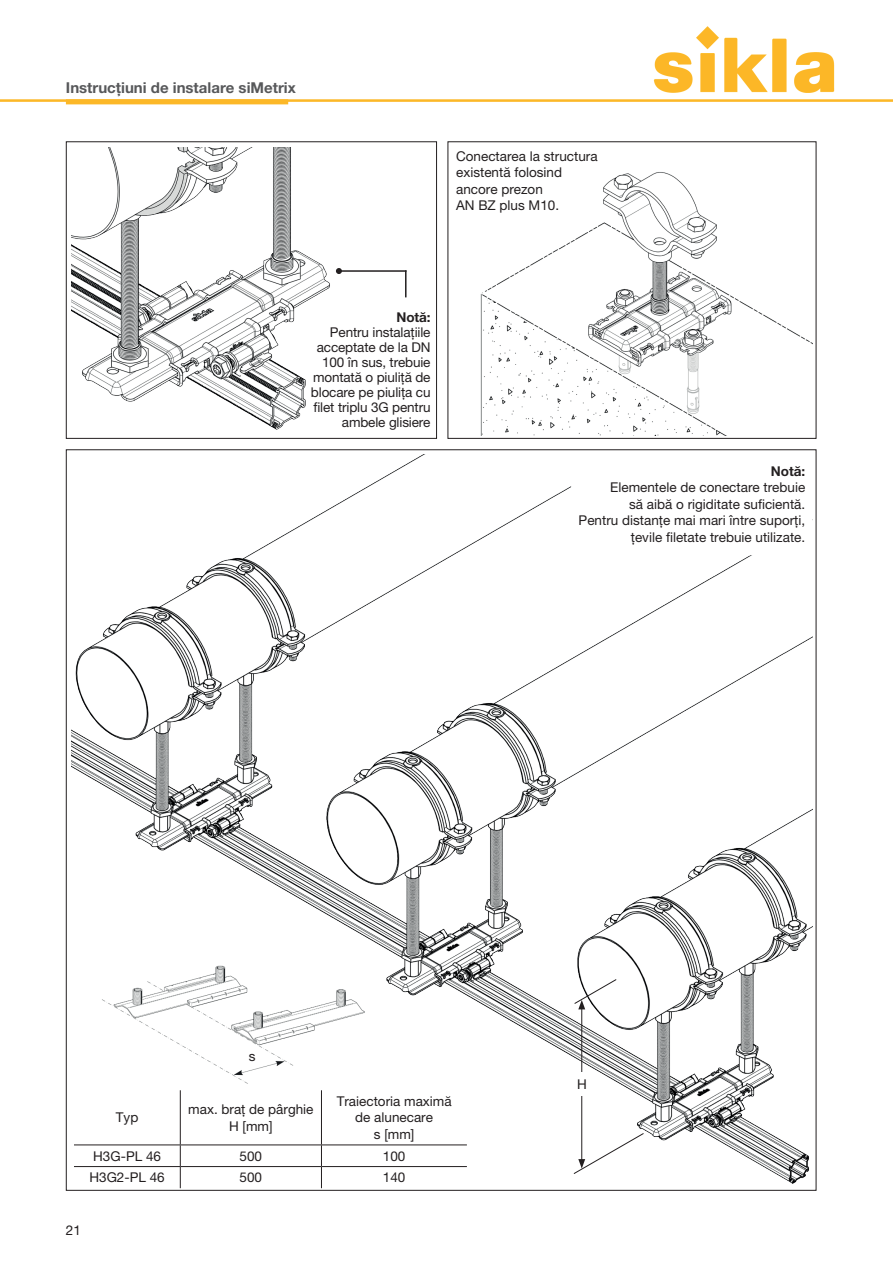
<style>
.page{position:relative;width:893px;height:1263px;background:#fff}
.page>*{position:absolute;margin:0;border:0;box-sizing:border-box;transform-origin:0 0}
.t1{font:700 15px "Helvetica Neue LT Pro";color:#57585a}
.t2{font:13.5px/16.5px "Helvetica Neue LT Pro";color:#231f20;text-align:right}
.t3{font:700 13.5px "Helvetica Neue LT Pro";letter-spacing:-.005em;color:#231f20}
</style>
<div class="page">
<div style="left:66px;top:142px;width:371px;height:297px;border:1px solid #231f20"></div>
<img style="left:71px;top:147px;width:259px;height:283px">
<img style="left:480px;top:172px;width:332px;height:264px">
<img style="left:71px;top:454px;width:741px;height:731px">
<div style="left:575px;top:456px;width:234px;height:95px;background:#fff"></div>
<hr style="left:180px;top:1090px;width:1px;height:54px;background:#231f20">
<hr style="left:74px;top:1144px;width:106px;height:1px;background:#231f20">
<hr style="left:180px;top:1144px;width:141px;height:1px;background:#231f20">
<hr style="left:321px;top:1144px;width:146px;height:1px;background:#231f20">
<hr style="left:74px;top:1166px;width:106px;height:1px;background:#231f20">
<hr style="left:180px;top:1166px;width:141px;height:1px;background:#231f20">
<svg style="left:180px;top:1145px;width:1px;height:43px"></svg>
<hr style="left:321px;top:1166px;width:146px;height:1px;background:#231f20">
<hr style="left:321px;top:1090px;width:1px;height:54px;background:#231f20">
<svg style="left:321px;top:1145px;width:1px;height:43px"></svg>
<hr style="left:581px;top:1007px;width:1px;height:154px;background:#231f20">
<svg style="left:574px;top:978px;width:43px;height:31px"></svg>
<div style="left:568px;top:1073px;width:27px;height:23px;background:#fff"></div>
<svg style="left:573px;top:1132px;width:71px;height:43px"></svg>
<img style="left:99px;top:959px;width:273px;height:125px">
<hr style="left:339px;top:270px;width:67px;height:2px;background:#231f20">
<svg style="left:336px;top:268px;width:6px;height:6px"></svg>
<svg style="left:405px;top:270px;width:1px;height:27px"></svg>
<hr style="left:0;top:99px;width:893px;height:3px;background:#fcb828">
<div style="left:66px;top:99px;width:222px;height:5px;background:#fcb828"></div>
<img style="left:653px;top:26px;width:182px;height:67px">
<p class="t1" style="left:66px;top:78px;width:231px">Instrucțiuni de instalare siMetrix</p>
<p class="t2" style="left:456px;top:148px;width:143px;text-align:left">Conectarea la structura existentă folosind ancore prezon<br>AN BZ plus M10.</p>
<p class="t3" style="left:397px;top:309px;width:35px">Notă:</p>
<p class="t2" style="left:311px;top:325px;width:121px;line-height:15px">Pentru instalațiile acceptate de la DN<br>100 în sus, trebuie montată o piuliță de blocare pe piulița cu filet triplu 3G pentru ambele glisiere</p>
<p class="t3" style="left:771px;top:463px;width:36px">Notă:</p>
<p class="t2" style="left:579px;top:479px;width:228px">Elementele de conectare trebuie<br>să aibă o rigiditate suficientă.<br>Pentru distanțe mai mari între suporți, țevile filetate trebuie utilizate.</p>
<p class="t2" style="left:249px;top:1048px;width:8px">s</p>
<p class="t2" style="left:577px;top:1076px;width:11px">H</p>
<p class="t2" style="left:116px;top:1109px;width:24px">Typ</p>
<p class="t2" style="left:188px;top:1101px;width:127px;text-align:center">max. braț de pârghie<br>H [mm]</p>
<p class="t2" style="left:337px;top:1093px;width:117px;text-align:center">Traiectoria maximă de alunecare<br>s [mm]</p>
<p class="t2" style="left:93px;top:1147px;width:69px">H3G-PL 46</p>
<p class="t2" style="left:240px;top:1147px;width:24px">500</p>
<p class="t2" style="left:383px;top:1147px;width:24px">100</p>
<p class="t2" style="left:89px;top:1169px;width:77px">H3G2-PL 46</p>
<p class="t2" style="left:240px;top:1169px;width:24px">500</p>
<p class="t2" style="left:383px;top:1169px;width:24px">140</p>
<p class="t2" style="left:66px;top:1222px;width:17px">21</p>
</div>
